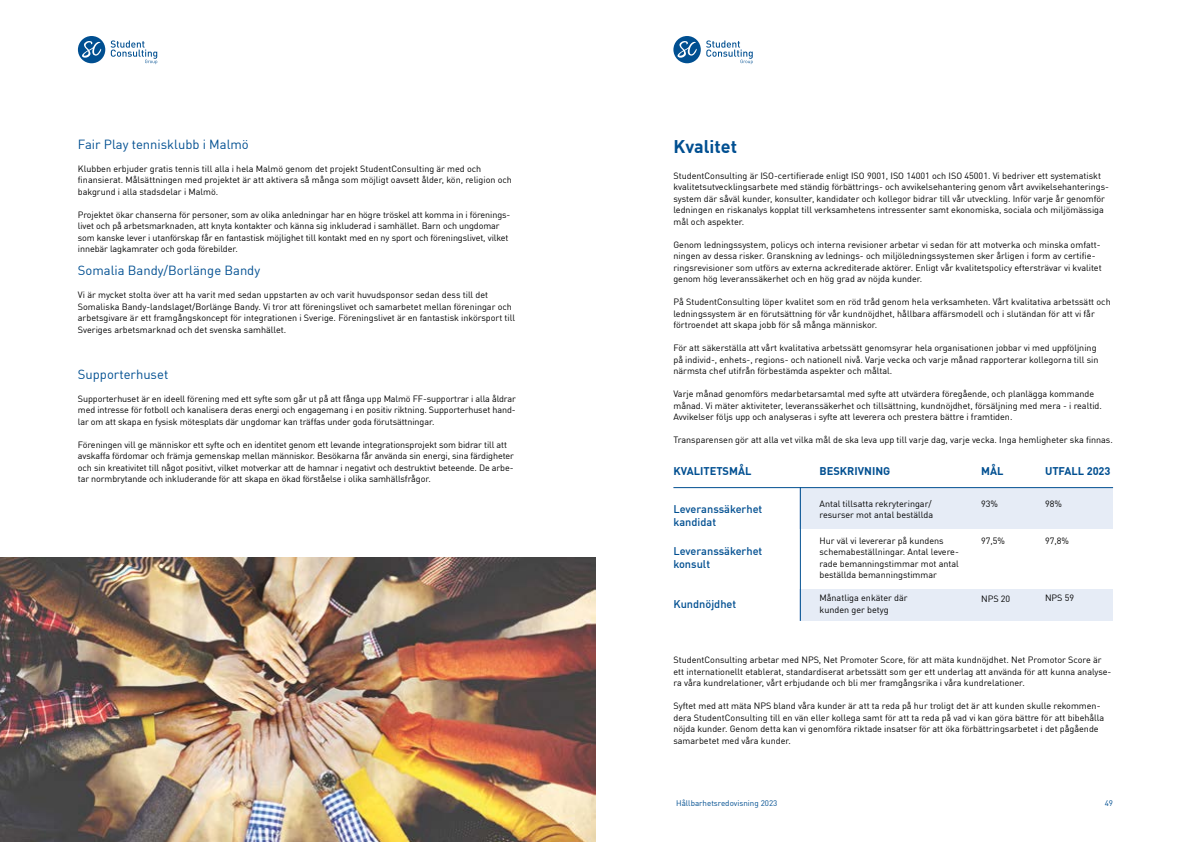
<style>
.page{position:relative;width:1191px;height:842px;background:#fff}
.page>*{position:absolute;margin:0;border:0;box-sizing:border-box;transform-origin:0 0}
.t1{font:700 18px "DIN Offc Pro";color:#004f91}
.t2{font:13px "DIN Offc Pro";color:#004f91}
.t3{font:500 11px/13.2px "DIN Offc Pro";color:#004f91}
.t4{font:700 11px "DIN Offc Pro";color:#004f91}
.t5{font:9px/11.5px "DIN Offc Pro";color:#000}
.t6{font:8px "DIN Offc Pro";color:#004f91}
</style>
<div class="page">
<svg style="left:706px;top:40px;width:46px;height:24px"></svg>
<div style="left:673px;top:36px;width:28px;height:27px;background:#004f91;border-radius:50%"></div>
<svg style="left:677px;top:41px;width:20px;height:17px"></svg>
<img style="left:0;top:557px;width:595px;height:285px">
<svg style="left:111px;top:40px;width:46px;height:24px"></svg>
<div style="left:78px;top:36px;width:27px;height:27px;background:#004f91;border-radius:50%"></div>
<svg style="left:82px;top:41px;width:19px;height:17px"></svg>
<div style="left:800px;top:488px;width:313px;height:41px;background:#e6ecf6"></div>
<div style="left:800px;top:589px;width:313px;height:32px;background:#e6ecf6"></div>
<hr style="left:673px;top:487px;width:440px;height:1px;background:#004f91">
<hr style="left:800px;top:487px;width:1px;height:134px;background:#004f91">
<h2 class="t2" style="left:78px;top:134px;width:172px">Fair Play tennisklubb i Malmö</h2>
<p class="t5" style="left:78px;top:162px;width:435px">Klubben erbjuder gratis tennis till alla i hela Malmö genom det projekt StudentConsulting är med och finansierat. Målsättningen med projektet är att aktivera så många som möjligt oavsett ålder, kön, religion och bakgrund i alla stadsdelar i Malmö.</p>
<p class="t5" style="left:78px;top:208px;width:434px">Projektet ökar chanserna för personer, som av olika anledningar har en högre tröskel att komma in i förenings&shy;livet och på arbetsmarknaden, att knyta kontakter och känna sig inkluderad i samhället. Barn och ungdomar som kanske lever i utanförskap får en fantastisk möjlighet till kontakt med en ny sport och föreningslivet, vilket innebär lagkamrater och goda förebilder.</p>
<h2 class="t2" style="left:78px;top:260px;width:184px">Somalia Bandy/Borlänge Bandy</h2>
<p class="t5" style="left:78px;top:288px;width:439px">Vi är mycket stolta över att ha varit med sedan uppstarten av och varit huvudsponsor sedan dess till det Somaliska Bandy-landslaget/Borlänge Bandy. Vi tror att föreningslivet och samarbetet mellan föreningar och arbetsgivare är ett framgångskoncept för integrationen i Sverige. Föreningslivet är en fantastisk inkörsport till Sveriges arbetsmarknad och det svenska samhället.</p>
<h2 class="t2" style="left:78px;top:364px;width:92px">Supporterhuset</h2>
<p class="t5" style="left:78px;top:392px;width:439px;text-align:justify">Supporterhuset är en ideell förening med ett syfte som går ut på att fånga upp Malmö FF-supportrar i alla åldrar med intresse för fotboll och kanalisera deras energi och engagemang i en positiv riktning. Supporterhuset hand&shy;lar om att skapa en fysisk mötesplats där ungdomar kan träffas under goda förutsättningar.</p>
<p class="t5" style="left:78px;top:438px;width:437px">Föreningen vill ge människor ett syfte och en identitet genom ett levande integrationsprojekt som bidrar till att avskaffa fördomar och främja gemenskap mellan människor. Besökarna får använda sin energi, sina färdigheter och sin kreativitet till något positivt, vilket motverkar att de hamnar i negativt och destruktivt beteende. De arbe&shy;tar normbrytande och inkluderande för att skapa en ökad förståelse i olika samhällsfrågor.</p>
<h1 class="t1" style="left:673px;top:131px;width:65px">Kvalitet</h1>
<p class="t5" style="left:673px;top:169px;width:437px">StudentConsulting är ISO-certifierade enligt ISO 9001, ISO 14001 och ISO 45001. Vi bedriver ett systematiskt kvalitetsutvecklingsarbete med ständig förbättrings- och avvikelsehantering genom vårt avvikelsehanterings&shy;system där såväl kunder, konsulter, kandidater och kollegor bidrar till vår utveckling. Inför varje år genomför ledningen en riskanalys kopplat till verksamhetens intressenter samt ekonomiska, sociala och miljömässiga mål och aspekter.</p>
<p class="t5" style="left:673px;top:238px;width:430px">Genom ledningssystem, policys och interna revisioner arbetar vi sedan för att motverka och minska omfatt&shy;ningen av dessa risker. Granskning av lednings- och miljöledningssystemen sker årligen i form av certifie&shy;ringsrevisioner som utförs av externa ackrediterade aktörer. Enligt vår kvalitetspolicy eftersträvar vi kvalitet genom hög leveranssäkerhet och en hög grad av nöjda kunder.</p>
<p class="t5" style="left:673px;top:295px;width:439px">På StudentConsulting löper kvalitet som en röd tråd genom hela verksamheten. Vårt kvalitativa arbetssätt och ledningssystem är en förutsättning för vår kundnöjdhet, hållbara affärsmodell och i slutändan för att vi får förtroendet att skapa jobb för så många människor.</p>
<p class="t5" style="left:673px;top:341px;width:426px">För att säkerställa att vårt kvalitativa arbetssätt genomsyrar hela organisationen jobbar vi med uppföljning på individ-, enhets-, regions- och nationell nivå. Varje vecka och varje månad rapporterar kollegorna till sin närmsta chef utifrån förbestämda aspekter och måltal.</p>
<p class="t5" style="left:673px;top:387px;width:430px">Varje månad genomförs medarbetarsamtal med syfte att utvärdera föregående, och planlägga kommande månad. Vi mäter aktiviteter, leveranssäkerhet och tillsättning, kundnöjdhet, försäljning med mera - i realtid.<br>Avvikelser följs upp och analyseras i syfte att leverera och prestera bättre i framtiden.</p>
<p class="t5" style="left:673px;top:433px;width:441px">Transparensen gör att alla vet vilka mål de ska leva upp till varje dag, varje vecka. Inga hemligheter ska finnas.</p>
<p class="t4" style="left:673px;top:462px;width:79px">KVALITETSMÅL</p>
<p class="t3" style="left:673px;top:501px;width:90px">Leveranssäkerhet kandidat</p>
<p class="t3" style="left:673px;top:543px;width:90px">Leveranssäkerhet konsult</p>
<p class="t3" style="left:673px;top:596px;width:64px">Kundnöjdhet</p>
<p class="t4" style="left:819px;top:462px;width:72px">BESKRIVNING</p>
<p class="t5" style="left:819px;top:497px;width:115px">Antal tillsatta rekryteringar/ resurser mot antal beställda</p>
<p class="t5" style="left:819px;top:534px;width:141px">Hur väl vi levererar på kundens schemabeställningar. Antal levere&shy;rade bemanningstimmar mot antal beställda bemanningstimmar</p>
<p class="t5" style="left:819px;top:591px;width:90px">Månatliga enkäter där kunden ger betyg</p>
<p class="t4" style="left:981px;top:462px;width:24px">MÅL</p>
<p class="t5" style="left:981px;top:497px;width:18px">93%</p>
<p class="t5" style="left:981px;top:534px;width:25px">97,5%</p>
<p class="t5" style="left:981px;top:592px;width:31px">NPS 20</p>
<p class="t4" style="left:1045px;top:462px;width:67px">UTFALL 2023</p>
<p class="t5" style="left:1045px;top:497px;width:18px">98%</p>
<p class="t5" style="left:1045px;top:534px;width:25px">97,8%</p>
<p class="t5" style="left:1045px;top:591px;width:31px">NPS 59</p>
<p class="t5" style="left:673px;top:653px;width:439px">StudentConsulting arbetar med NPS, Net Promoter Score, för att mäta kundnöjdhet. Net Promotor Score är ett internationellt etablerat, standardiserat arbetssätt som ger ett underlag att använda för att kunna analyse&shy;ra våra kundrelationer, vårt erbjudande och bli mer framgångsrika i våra kundrelationer.</p>
<p class="t5" style="left:673px;top:699px;width:432px">Syftet med att mäta NPS bland våra kunder är att ta reda på hur troligt det är att kunden skulle rekommen&shy;dera StudentConsulting till en vän eller kollega samt för att ta reda på vad vi kan göra bättre för att bibehålla nöjda kunder. Genom detta kan vi genomföra riktade insatser för att öka förbättringsarbetet i det pågående samarbetet med våra kunder.</p>
<p class="t6" style="left:676px;top:797px;width:103px">Hållbarhetsredovisning 2023</p>
<p class="t6" style="left:1104px;top:797px;width:10px">49</p>
</div>
